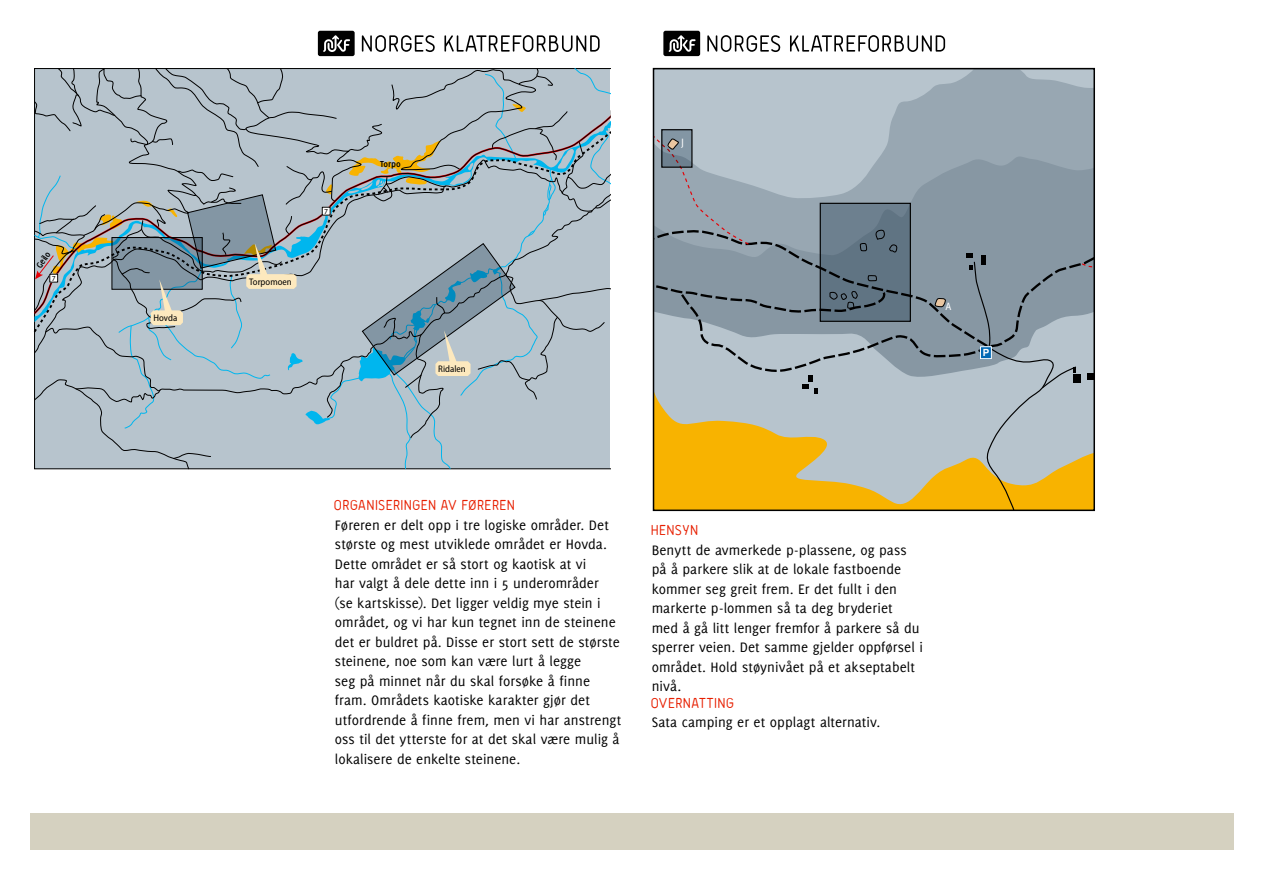
<style>
.page{position:relative;width:1263px;height:893px;background:#fff}
.page>*{position:absolute;margin:0;border:0;box-sizing:border-box;transform-origin:0 0}
.t1{font:15px/19.5px "Delicious";letter-spacing:.005em;color:#000}
.bold_basic{font:15px "Kit Shiny Rounded";letter-spacing:.01em;color:#e71f01}
.t2{font:11.55px "Delicious";color:#fff}
.t3{font:700 9.9px "Arial";color:#fff}
.t4{font:semi-condensed 9.6px "Myriad Pro";color:#000}
.t5{font:700 9.6px "Delicious";color:#000}
.t6{font:7.65px "Myriad";color:#000}
</style>
<div class="page">
<div style="left:30px;top:813px;width:1203px;height:37px;background:#d5d1c0"></div>
<svg style="left:34px;top:68px;width:576px;height:402px;background:#a7b7bf"></svg>
<svg style="left:656px;top:71px;width:436px;height:437px;background:#a5aa9f"></svg>
<div style="left:653px;top:68px;width:442px;height:443px;border:2px solid #000"></div>
<div style="left:663px;top:31px;width:37px;height:25px;background:#000;border-radius:2px"></div>
<svg style="left:668px;top:35px;width:27px;height:17px"></svg>
<svg style="left:707px;top:35px;width:73px;height:17px"></svg>
<svg style="left:790px;top:35px;width:155px;height:17px"></svg>
<div style="left:318px;top:31px;width:37px;height:25px;background:#000;border-radius:2px"></div>
<svg style="left:323px;top:35px;width:27px;height:17px"></svg>
<svg style="left:362px;top:35px;width:73px;height:17px"></svg>
<svg style="left:444px;top:35px;width:156px;height:17px"></svg>
<p class="t5" style="left:34px;top:264px;width:20px;rotate:-56deg">Geilo</p>
<p class="t6" style="left:52px;top:274px;width:5px">7</p>
<p class="t4" style="left:154px;top:313px;width:25px">Hovda</p>
<p class="t4" style="left:249px;top:276px;width:44px">Torpomoen</p>
<p class="t6" style="left:324px;top:207px;width:5px">7</p>
<p class="t5" style="left:380px;top:158px;width:22px">Torpo</p>
<p class="t4" style="left:438px;top:364px;width:29px">Ridalen</p>
<p class="t2" style="left:681px;top:136px;width:4px">J</p>
<p class="t2" style="left:945px;top:300px;width:7px">A</p>
<p class="t3" style="left:983px;top:346px;width:8px">P</p>
<p class="bold_basic" style="left:335px;top:497px;width:183px">ORGANISERINGEN AV FØREREN</p>
<p class="t1" style="left:335px;top:515px;width:288px">Føreren er delt opp i tre logiske områder. Det største og mest utviklede området er Hovda.<br>Dette området er så stort og kaotisk at vi<br>har valgt å dele dette inn i 5 underområder<br>(se kartskisse). Det ligger veldig mye stein i området, og vi har kun tegnet inn de steinene det er buldret på. Disse er stort sett de største steinene, noe som kan være lurt å legge<br>seg på minnet når du skal forsøke å finne fram. Områdets kaotiske karakter gjør det utfordrende å finne frem, men vi har anstrengt oss til det ytterste for at det skal være mulig å lokalisere de enkelte steinene.</p>
<p class="bold_basic" style="left:652px;top:523px;width:49px">HENSYN</p>
<p class="t1" style="left:652px;top:540px;width:273px">Benytt de avmerkede p-plassene, og pass på å parkere slik at de lokale fastboende kommer seg greit frem. Er det fullt i den markerte p-lommen så ta deg bryderiet med å gå litt lenger fremfor å parkere så du sperrer veien. Det samme gjelder oppførsel i området. Hold støynivået på et akseptabelt nivå.</p>
<p class="bold_basic" style="left:652px;top:695px;width:85px">OVERNATTING</p>
<p class="t1" style="left:652px;top:712px;width:230px">Sata camping er et opplagt alternativ.</p>
</div>
